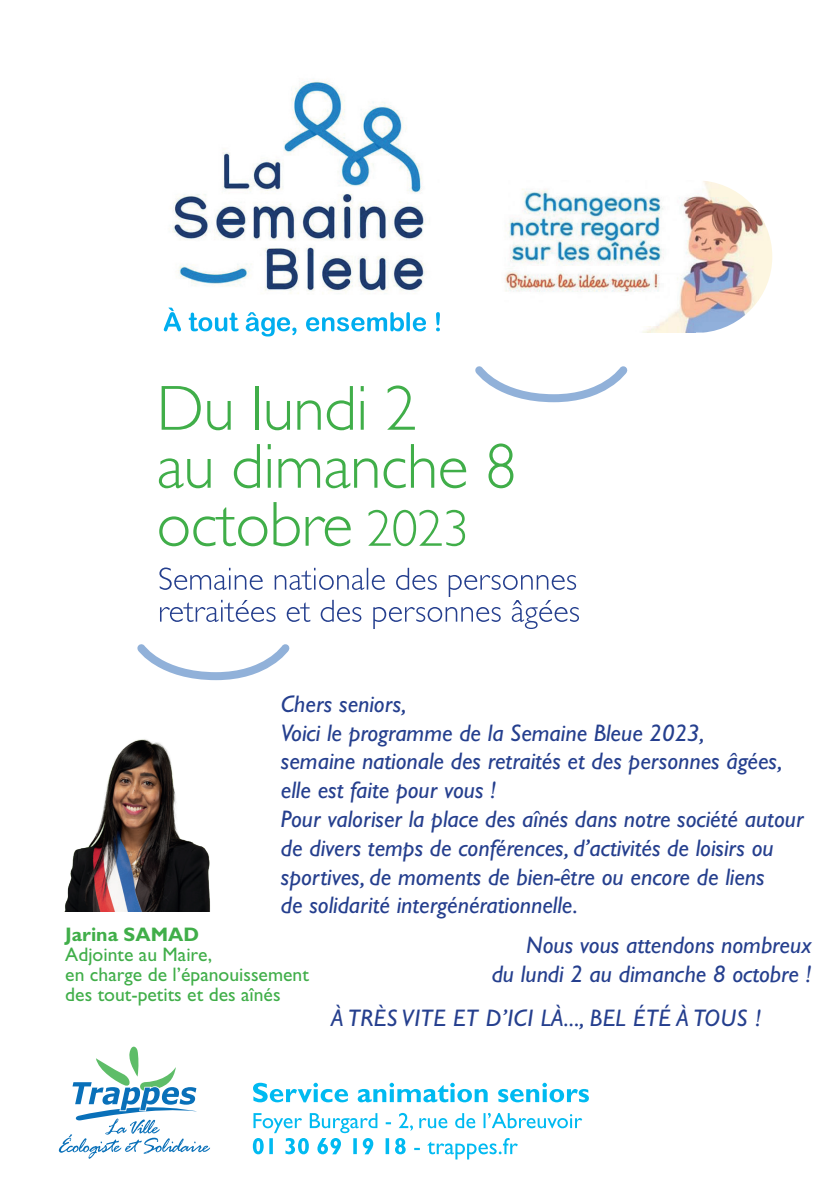
<style>
.page{position:relative;width:840px;height:1191px;background:#fff}
.page>*{position:absolute;margin:0;border:0;box-sizing:border-box;transform-origin:0 0}
.t1{font:300 64px/58px "Gill Sans Std";letter-spacing:-.01em;color:#40ae49}
.t2{font:italic 24px/28.8px "Gill Sans Std";color:#253f8e}
.t3{font:italic 24px "Gill Sans Std";letter-spacing:.02em;color:#253f8e}
.t4{font:19.6px/20px "Gill Sans Std";color:#40ae49}
.t5{font:700 19.6px "Gill Sans Std";color:#40ae49}
.s1{font-size:52px}
</style>
<div class="page">
<svg style="left:59px;top:1046px;width:151px;height:112px"></svg>
<svg style="left:253px;top:1112px;width:329px;height:47px"></svg>
<svg style="left:253px;top:1082px;width:335px;height:20px"></svg>
<img style="left:163px;top:79px;width:277px;height:258px">
<svg style="left:164px;top:307px;width:275px;height:29px"></svg>
<svg style="left:159px;top:567px;width:419px;height:62px"></svg>
<svg style="left:475px;top:366px;width:153px;height:37px"></svg>
<svg style="left:137px;top:644px;width:153px;height:37px"></svg>
<img style="left:65px;top:739px;width:145px;height:172px">
<img style="left:695px;top:181px;width:76px;height:151px">
<img style="left:505px;top:189px;width:190px;height:143px">
<h1 class="t1" style="left:156px;top:380px;width:361px">Du lundi 2<br>au dimanche 8 octobre <span class="s1">2023</span></h1>
<p class="t2" style="left:281px;top:689px;width:524px">Chers seniors,<br>Voici le programme de la Semaine Bleue 2023,<br>semaine nationale des retraités et des personnes âgées, elle est faite pour vous !<br>Pour valoriser la place des aînés dans notre société autour de divers temps de conférences, d’activités de loisirs ou sportives, de moments de bien-être ou encore de liens<br>de solidarité intergénérationnelle.</p>
<p class="t2" style="left:491px;top:931px;width:321px;text-align:right">Nous vous attendons nombreux<br>du lundi 2 au dimanche 8 octobre !</p>
<p class="t3" style="left:331px;top:1004px;width:431px">À TRÈS VITE ET D’ICI LÀ..., BEL ÉTÉ À TOUS !</p>
<p class="t5" style="left:65px;top:922px;width:135px">Jarina SAMAD</p>
<p class="t4" style="left:65px;top:944px;width:245px">Adjointe au Maire,<br>en charge de l’épanouissement des tout-petits et des aînés</p>
</div>
